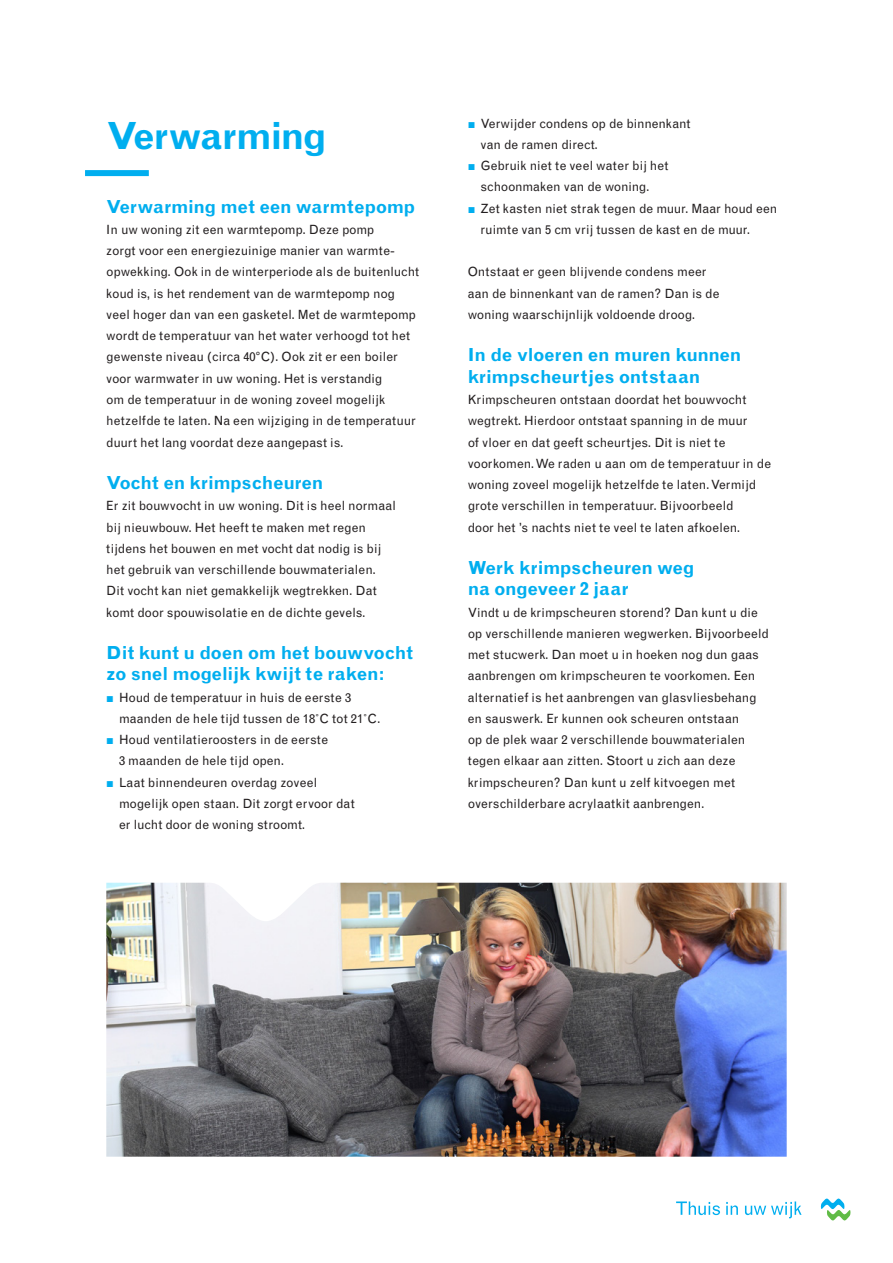
<style>
.page{position:relative;width:893px;height:1263px;background:#fff}
.page>*{position:absolute;margin:0;border:0;box-sizing:border-box;transform-origin:0 0}
.kop_lijn{font:700 37.5px "Grotesque MT Std";letter-spacing:-.025em;color:#00aeef}
.t1{font:700 18px/21.3px "Grotesque MT Std";letter-spacing:-.015em;color:#00aeef}
.t2{font:12.75px/21.3px "Grotesque MT Std";color:#231f20}
.s1{font-family:"Arial";color:#00aeef}
</style>
<div class="page">
<svg style="left:821px;top:1198px;width:29px;height:23px"></svg>
<svg style="left:676px;top:1201px;width:44px;height:14px"></svg>
<svg style="left:726px;top:1202px;width:12px;height:13px"></svg>
<svg style="left:745px;top:1201px;width:56px;height:17px"></svg>
<div style="left:85px;top:170px;width:64px;height:6px;background:#00aeef"></div>
<img style="left:106px;top:883px;width:681px;height:274px">
<p class="kop_lijn" style="left:106px;top:114px;width:222px">Verwarming</p>
<p class="t1" style="left:106px;top:196px;width:310px">Verwarming met een warmtepomp</p>
<p class="t2" style="left:106px;top:219px;width:314px">In uw woning zit een warmtepomp. Deze pomp<br>zorgt voor een energiezuinige manier van warmte&shy;opwekking. Ook in de winterperiode als de buitenlucht koud is, is het rendement van de warmtepomp nog veel hoger dan van een gasketel. Met de warmtepomp wordt de temperatuur van het water verhoogd tot het gewenste niveau (circa 40°C). Ook zit er een boiler voor warmwater in uw woning. Het is verstandig<br>om de temperatuur in de woning zoveel mogelijk hetzelfde te laten. Na een wijziging in de temperatuur duurt het lang voordat deze aangepast is.</p>
<p class="t1" style="left:106px;top:472px;width:219px">Vocht en krimpscheuren</p>
<p class="t2" style="left:106px;top:495px;width:291px">Er zit bouwvocht in uw woning. Dit is heel normaal bij nieuwbouw. Het heeft te maken met regen tijdens het bouwen en met vocht dat nodig is bij het gebruik van verschillende bouwmaterialen.<br>Dit vocht kan niet gemakkelijk wegtrekken. Dat komt door spouwisolatie en de dichte gevels.</p>
<p class="t1" style="left:106px;top:642px;width:308px">Dit kunt u doen om het bouwvocht zo snel mogelijk kwijt te raken:</p>
<p class="t2" style="left:119px;top:687px;width:263px;text-indent:-13px"><span class="s1">■</span> Houd de temperatuur in huis de eerste 3 maanden de hele tijd tussen de 18˚C tot 21˚C.</p>
<p class="t2" style="left:119px;top:729px;width:211px;text-indent:-13px"><span class="s1">■</span> Houd ventilatieroosters in de eerste<br>3 maanden de hele tijd open.</p>
<p class="t2" style="left:119px;top:772px;width:237px;text-indent:-13px"><span class="s1">■</span> Laat binnendeuren overdag zoveel mogelijk open staan. Dit zorgt ervoor dat er lucht door de woning stroomt.</p>
<p class="t2" style="left:480px;top:113px;width:212px;text-indent:-13px"><span class="s1">■</span> Verwijder condens op de binnenkant van de ramen direct.</p>
<p class="t2" style="left:468px;top:155px;width:202px;text-align:center"><span class="s1">■</span> Gebruik niet te veel water bij het schoonmaken van de woning.</p>
<p class="t2" style="left:480px;top:198px;width:298px;text-indent:-13px"><span class="s1">■</span> Zet kasten niet strak tegen de muur. Maar houd een ruimte van 5 cm vrij tussen de kast en de muur.</p>
<p class="t2" style="left:468px;top:261px;width:253px">Ontstaat er geen blijvende condens meer aan de binnenkant van de ramen? Dan is de woning waarschijnlijk voldoende droog.</p>
<p class="t1" style="left:468px;top:345px;width:275px">In de vloeren en muren kunnen krimpscheurtjes ontstaan</p>
<p class="t2" style="left:468px;top:389px;width:305px">Krimpscheuren ontstaan doordat het bouwvocht wegtrekt. Hierdoor ontstaat spanning in de muur<br>of vloer en dat geeft scheurtjes. Dit is niet te voorkomen. We raden u aan om de temperatuur in de woning zoveel mogelijk hetzelfde te laten. Vermijd grote verschillen in temperatuur. Bijvoorbeeld<br>door het ’s nachts niet te veel te laten afkoelen.</p>
<p class="t1" style="left:468px;top:557px;width:228px">Werk krimpscheuren weg na ongeveer 2 jaar</p>
<p class="t2" style="left:468px;top:602px;width:303px">Vindt u de krimpscheuren storend? Dan kunt u die op verschillende manieren wegwerken. Bijvoorbeeld met stucwerk. Dan moet u in hoeken nog dun gaas aanbrengen om krimpscheuren te voorkomen. Een alternatief is het aanbrengen van glasvliesbehang en sauswerk. Er kunnen ook scheuren ontstaan<br>op de plek waar 2 verschillende bouwmaterialen tegen elkaar aan zitten. Stoort u zich aan deze krimpscheuren? Dan kunt u zelf kitvoegen met overschilderbare acrylaatkit aanbrengen.</p>
</div>
